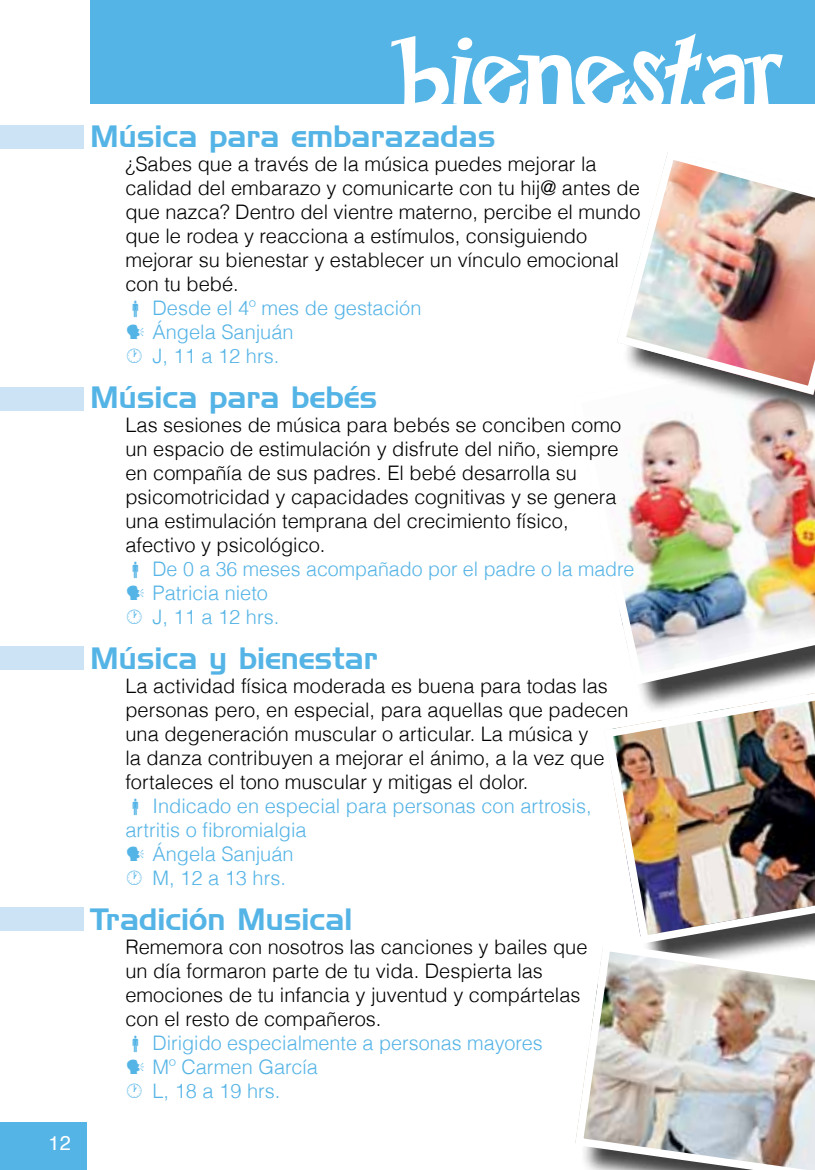
<style>
.page{position:relative;width:815px;height:1170px;background:#fff}
.page>*{position:absolute;margin:0;border:0;box-sizing:border-box;transform-origin:0 0}
.t1{font:117.5px "Happy Serif";color:#fff}
.t2{font:30px "Handel Gothic BT";color:#55b4e6}
.t3{font:300 20px/24px "Helvetica";color:#000}
.t4{font:300 20px/24px "Helvetica";color:#55b4e6}
.t5{font:20px "Helvetica";color:#fff}
</style>
<div class="page">
<img style="left:609px;top:714px;width:206px;height:224px">
<img style="left:575px;top:938px;width:240px;height:231px">
<div style="left:577px;top:339px;width:238px;height:375px;background:#000;opacity:.75"></div>
<img style="left:577px;top:339px;width:238px;height:345px">
<div style="left:622px;top:156px;width:193px;height:268px;background:#000;opacity:.75"></div>
<img style="left:618px;top:152px;width:197px;height:242px">
<div style="left:90px;top:0;width:725px;height:104px;background:#55b4e6"></div>
<div style="left:0;top:1121px;width:87px;height:48px;background:#55b4e6"></div>
<div style="left:0;top:125px;width:84px;height:23px;background:#cce3f6"></div>
<div style="left:0;top:646px;width:84px;height:24px;background:#cce3f6"></div>
<div style="left:0;top:387px;width:84px;height:23px;background:#cce3f6"></div>
<div style="left:0;top:907px;width:84px;height:23px;background:#cce3f6"></div>
<p class="t5" style="left:49px;top:1129px;width:24px">12</p>
<h1 class="t1" style="left:400px;top:3px;width:387px">bienestar</h1>
<h2 class="t2" style="left:90px;top:118px;width:407px">Música para embarazadas</h2>
<p class="t3" style="left:125px;top:152px;width:517px">¿Sabes que a través de la música puedes mejorar la calidad del embarazo y comunicarte con tu hij@ antes de que nazca? Dentro del vientre materno, percibe el mundo que le rodea y reacciona a estímulos, consiguiendo mejorar su bienestar y establecer un vínculo emocional con tu bebé.</p>
<p class="t4" style="left:152px;top:296px;width:270px">Desde el 4º mes de gestación<br>Ángela Sanjuán</p>
<p class="t4" style="left:125px;top:344px;width:155px">• J, 11 a 12 hrs.</p>
<h2 class="t2" style="left:90px;top:379px;width:289px">Música para bebés</h2>
<p class="t3" style="left:125px;top:413px;width:497px">Las sesiones de música para bebés se conciben como un espacio de estimulación y disfrute del niño, siempre en compañía de sus padres. El bebé desarrolla su psicomotricidad y capacidades cognitivas y se genera una estimulación temprana del crecimiento físico, afectivo y psicológico.</p>
<p class="t4" style="left:152px;top:557px;width:483px">De 0 a 36 meses acompañado por el padre o la madre<br>Patricia nieto</p>
<p class="t4" style="left:125px;top:605px;width:155px">• J, 11 a 12 hrs.</p>
<h2 class="t2" style="left:90px;top:640px;width:290px">Música y bienestar</h2>
<p class="t3" style="left:125px;top:674px;width:505px">La actividad física moderada es buena para todas las personas pero, en especial, para aquellas que padecen una degeneración muscular o articular. La música y<br>la danza contribuyen a mejorar el ánimo, a la vez que fortaleces el tono muscular y mitigas el dolor.</p>
<p class="t4" style="left:152px;top:794px;width:441px">Indicado en especial para personas con artrosis,</p>
<p class="t4" style="left:125px;top:818px;width:183px">artritis o fibromialgia</p>
<p class="t4" style="left:152px;top:842px;width:143px">Ángela Sanjuán</p>
<p class="t4" style="left:125px;top:866px;width:162px">• M, 12 a 13 hrs.</p>
<h2 class="t2" style="left:90px;top:901px;width:264px">Tradición Musical</h2>
<p class="t3" style="left:125px;top:935px;width:464px">Rememora con nosotros las canciones y bailes que un día formaron parte de tu vida. Despierta las emociones de tu infancia y juventud y compártelas con el resto de compañeros.</p>
<p class="t4" style="left:152px;top:1031px;width:392px">Dirigido especialmente a personas mayores<br>Mº Carmen García</p>
<p class="t4" style="left:125px;top:1079px;width:156px">• L, 18 a 19 hrs.</p>
</div>
